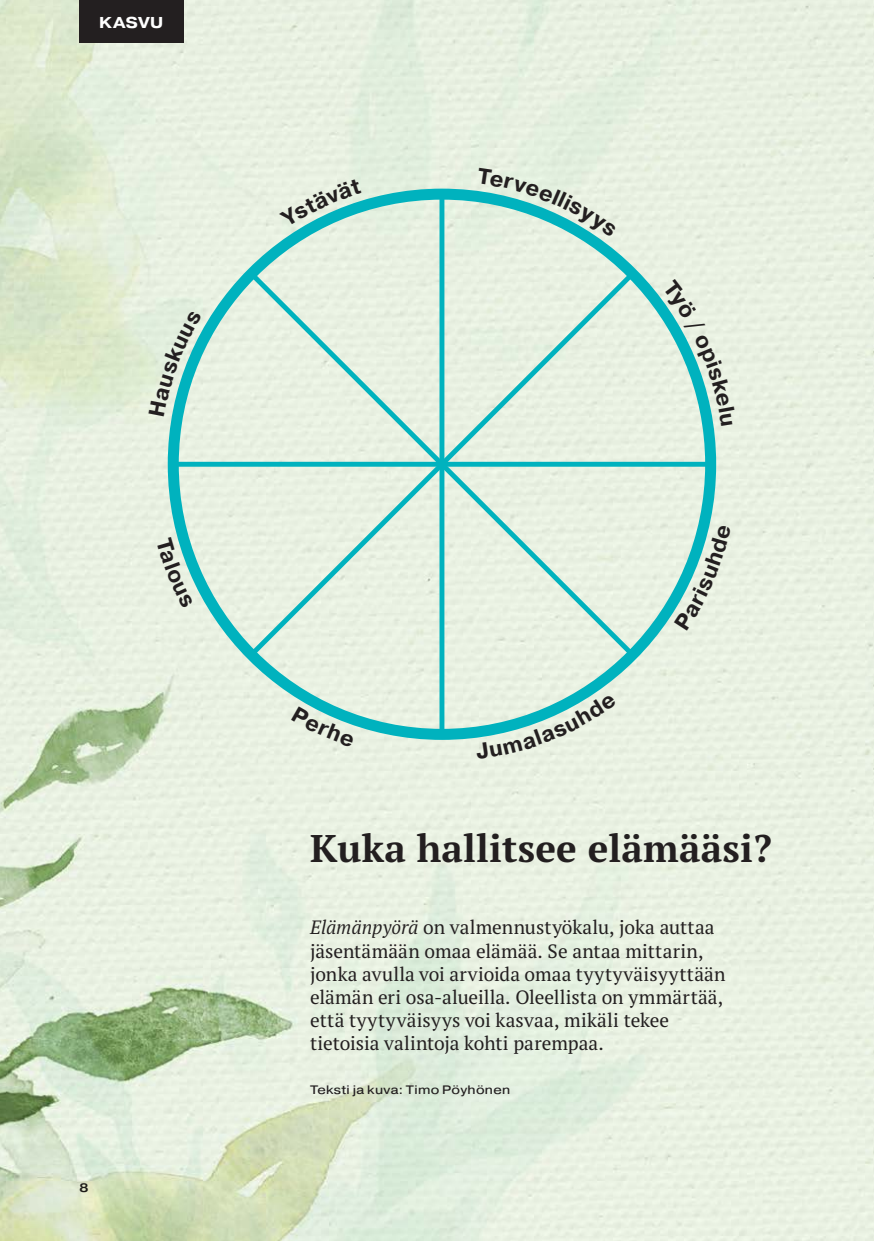
<style>
.page{position:relative;width:874px;height:1241px;background:#fff}
.page>*{position:absolute;margin:0;border:0;box-sizing:border-box;transform-origin:0 0}
.Otsikko_H2{font:700 38.5px "PT Serif Pro";letter-spacing:.005em;color:#231f20}
.Ingressi{font:19.25px/23.1px "PT Serif Pro";letter-spacing:.005em;color:#231f20}
.Otsikko_H5_Laatikko{font:700 15.75px "Pragmatica Ext";letter-spacing:.025em;color:#fff}
.Artikkeli_info{font:12.25px "Pragmatica Ext";letter-spacing:.025em;color:#231f20}
.t1{font:500 12.25px "Pragmatica Ext";color:#231f20}
.s1{font-style:italic}
</style>
<div class="page">
<img style="left:0;top:0;width:873px;height:1240px">
<div style="left:861px;top:126px;width:12px;height:666px;background:#e8f0e2"></div>
<div style="left:439px;top:195px;width:5px;height:538px;background:#00b2be"></div>
<div style="left:172px;top:461px;width:539px;height:5px;background:#00b2be"></div>
<svg style="left:244px;top:266px;width:395px;height:395px;background:#d9ecdf"></svg>
<div style="left:79px;top:0;width:104px;height:43px;background:#231f20"></div>
<svg style="left:149px;top:310px;width:53px;height:106px;background:#c1e5d9"></svg>
<svg style="left:279px;top:179px;width:82px;height:48px;background:#c6e7dc"></svg>
<svg style="left:476px;top:168px;width:140px;height:69px;background:#c6e7db"></svg>
<svg style="left:662px;top:278px;width:72px;height:148px;background:#cae8dd"></svg>
<svg style="left:156px;top:536px;width:37px;height:72px;background:#cae8dd"></svg>
<svg style="left:291px;top:706px;width:63px;height:41px;background:#c6e7dc"></svg>
<svg style="left:475px;top:694px;width:141px;height:65px;background:#c8e8dd"></svg>
<svg style="left:673px;top:524px;width:58px;height:106px;background:#c5e7dc"></svg>
<p class="Otsikko_H5_Laatikko" style="left:99px;top:12px;width:66px">KASVU</p>
<p class="t1" style="left:79px;top:1179px;width:10px">8</p>
<p class="Otsikko_H2" style="left:310px;top:822px;width:463px">Kuka hallitsee elämääsi?</p>
<p class="Ingressi" style="left:310px;top:915px;width:417px"><span class="s1">Elämänpyörä</span> on valmennustyökalu, joka auttaa jäsentämään omaa elämää. Se antaa mittarin, jonka avulla voi arvioida omaa tyytyväisyyttään elämän eri osa-alueilla. Oleellista on ymmärtää, että tyytyväisyys voi kasvaa, mikäli tekee tietoisia valintoja kohti parempaa.</p>
<p class="Artikkeli_info" style="left:310px;top:1082px;width:201px">Teksti ja kuva: Timo Pöyhönen</p>
</div>
